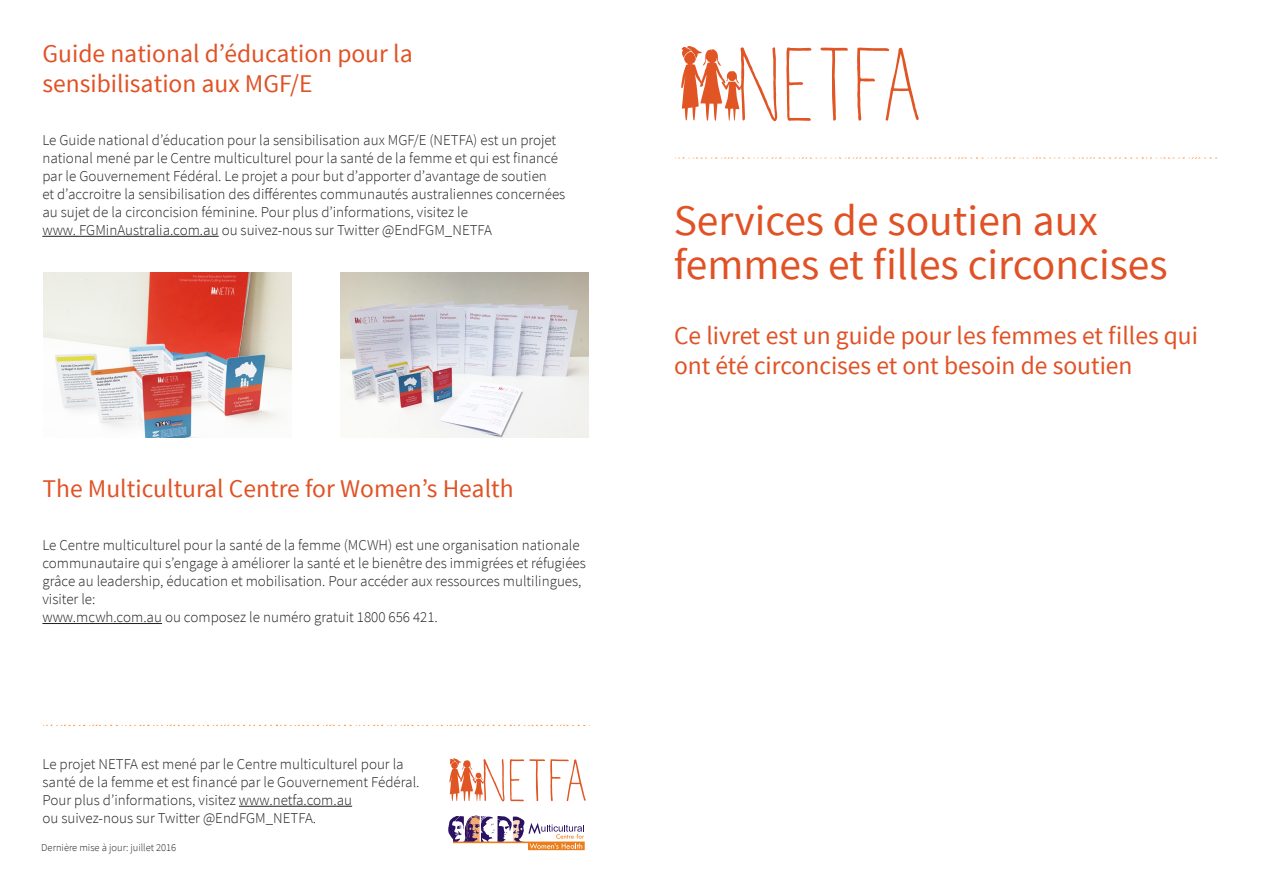
<style>
.page{position:relative;width:1263px;height:893px;background:#fff}
.page>*{position:absolute;margin:0;border:0;box-sizing:border-box;transform-origin:0 0}
.t1{font:43.5px/43.5px "Source Sans Pro";color:#e05225}
.Heading{font:25.5px/30.6px "Source Sans Pro";color:#e05225}
.text{font:300 15px/18px "Source Sans Pro";color:#231f20}
.text-2{font:300 10.5px "Source Sans Pro";color:#231f20}
</style>
<div class="page">
<img style="left:43px;top:272px;width:248px;height:166px">
<img style="left:340px;top:273px;width:248px;height:164px">
<img style="left:675px;top:157px;width:543px;height:2px">
<hr style="left:42px;top:236px;width:177px;height:1px;background:#231f20">
<hr style="left:42px;top:623px;width:120px;height:1px;background:#231f20">
<svg style="left:786px;top:47px;width:25px;height:74px"></svg>
<svg style="left:820px;top:48px;width:28px;height:73px"></svg>
<svg style="left:857px;top:48px;width:62px;height:73px"></svg>
<svg style="left:681px;top:46px;width:96px;height:75px"></svg>
<hr style="left:239px;top:806px;width:113px;height:1px;background:#231f20">
<svg style="left:510px;top:759px;width:76px;height:42px"></svg>
<svg style="left:449px;top:758px;width:55px;height:43px"></svg>
<svg style="left:448px;top:815px;width:137px;height:35px"></svg>
<img style="left:43px;top:724px;width:543px;height:3px">
<p class="Heading" style="left:43px;top:38px;width:372px">Guide national d’éducation pour la sensibilisation aux MGF/E</p>
<p class="text" style="left:42px;top:131px;width:524px">Le Guide national d’éducation pour la sensibilisation aux MGF/E (NETFA) est un projet national mené par le Centre multiculturel pour la santé de la femme et qui est financé par le Gouvernement Fédéral. Le projet a pour but d’apporter d’avantage de soutien<br>et d’accroitre la sensibilisation des différentes communautés australiennes concernées au sujet de la circoncision féminine. Pour plus d’informations, visitez le<br>www. FGMinAustralia.com.au ou suivez-nous sur Twitter @EndFGM_NETFA</p>
<p class="Heading" style="left:43px;top:474px;width:473px">The Multicultural Centre for Women’s Health</p>
<p class="text" style="left:42px;top:536px;width:545px">Le Centre multiculturel pour la santé de la femme (MCWH) est une organisation nationale communautaire qui s’engage à améliorer la santé et le bienêtre des immigrées et réfugiées grâce au leadership, éducation et mobilisation. Pour accéder aux ressources multilingues, visiter le:<br>www.mcwh.com.au ou composez le numéro gratuit 1800 656 421.</p>
<p class="text" style="left:43px;top:755px;width:378px">Le projet NETFA est mené par le Centre multiculturel pour la santé de la femme et est financé par le Gouvernement Fédéral.<br>Pour plus d’informations, visitez www.netfa.com.au<br>ou suivez-nous sur Twitter @EndFGM_NETFA.</p>
<p class="text-2" style="left:41px;top:841px;width:136px">Dernière mise à jour: juillet 2016</p>
<p class="t1" style="left:674px;top:200px;width:496px">Services de soutien aux femmes et filles circoncises</p>
<p class="Heading" style="left:674px;top:320px;width:526px">Ce livret est un guide pour les femmes et filles qui ont été circoncises et ont besoin de soutien</p>
</div>
